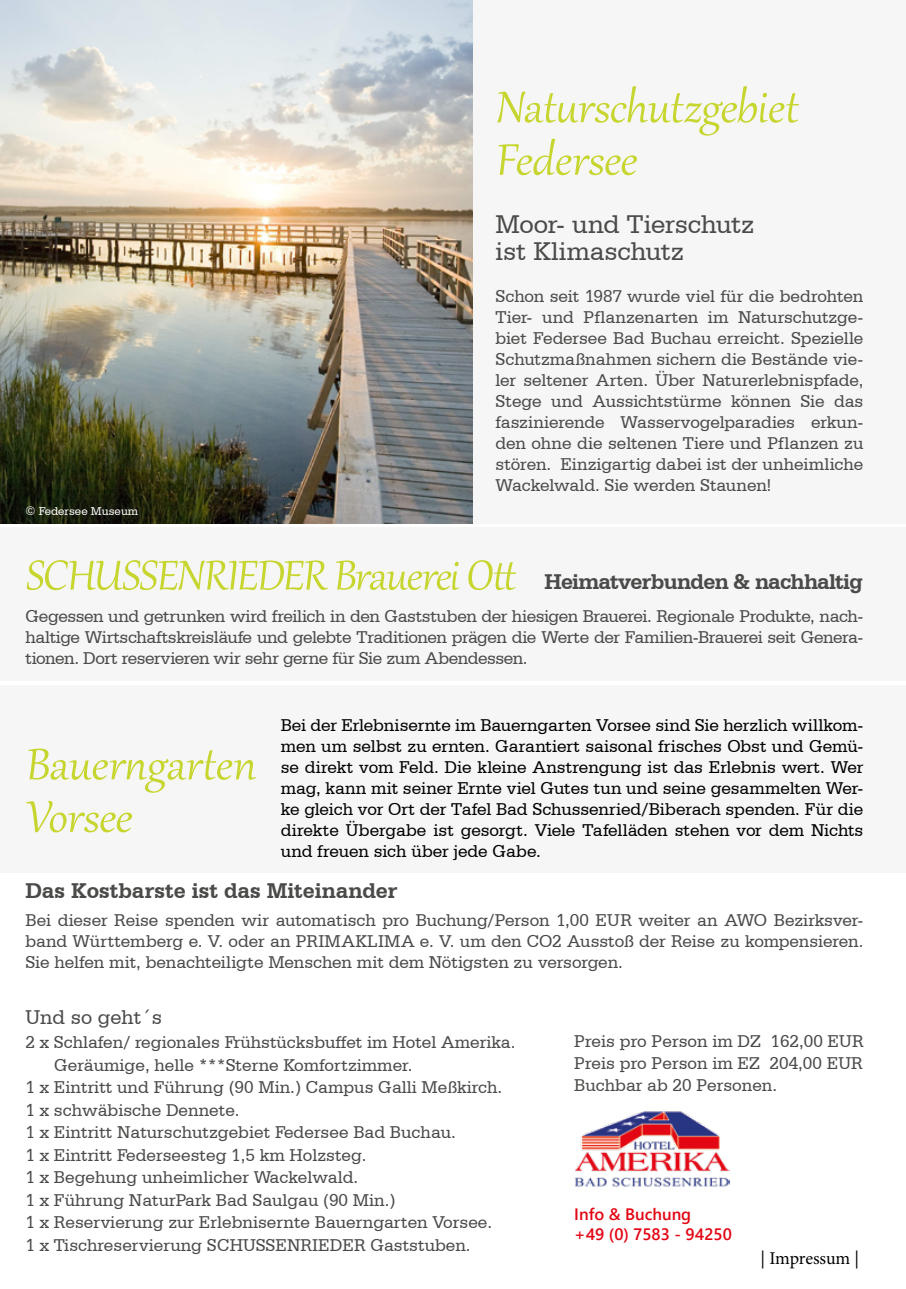
<style>
.page{position:relative;width:906px;height:1289px;background:#fff}
.page>*{position:absolute;margin:0;border:0;box-sizing:border-box;transform-origin:0 0}
.t1{font:54px/52.5px "Gabriola";color:#c7d52f}
.t2{font:51px "Gabriola";color:#c7d52f}
.t3{font:27px/27px "Serifa BT";letter-spacing:-.005em;color:#4a4a49}
.t4{font:700 22.5px "Serifa BT";letter-spacing:-.01em;color:#4a4a49}
.t5{font:700 22.5px "Serifa BT";letter-spacing:-.03em;color:#4a4a49}
.t6{font:21px "Serifa BT";color:#4a4a49}
.t7{font:18px/21px "Serifa BT";color:#4a4a49;text-align:justify}
.t8{font:18px/21px "Serifa BT";letter-spacing:-.01em;color:#000;text-align:justify}
.t9{font:18px "Minion Pro";letter-spacing:-.01em;color:#000}
.t10{font:600 16.5px/19.8px "Segoe UI";color:#e30613}
.t11{font:12px "Serifa BT";color:#fff}
</style>
<div class="page">
<div style="left:453px;top:0;width:453px;height:523px;background:#f6f6f6"></div>
<div style="left:0;top:527px;width:906px;height:153px;background:#f6f6f6"></div>
<div style="left:0;top:685px;width:906px;height:187px;background:#f6f6f6"></div>
<img style="left:574px;top:1111px;width:155px;height:76px">
<img style="left:0;top:0;width:472px;height:523px">
<h1 class="t1" style="left:495px;top:77px;width:312px">Naturschutzgebiet<br>Federsee</h1>
<p class="t11" style="left:26px;top:504px;width:114px">© Federsee Museum</p>
<h3 class="t3" style="left:495px;top:210px;width:260px">Moor- und Tierschutz ist Klimaschutz</h3>
<p class="t7" style="left:495px;top:285px;width:369px">Schon seit 1987 wurde viel für die bedrohten Tier- und Pflanzenarten im Naturschutzge&shy;biet Federsee Bad Buchau erreicht. Spezielle Schutzmaßnahmen sichern die Bestände vie&shy;ler seltener Arten. Über Naturerlebnispfade, Stege und Aussichtstürme können Sie das faszinierende Wasservogelparadies erkun&shy;den ohne die seltenen Tiere und Pflanzen zu stören. Einzigartig dabei ist der unheimliche Wackelwald. Sie werden Staunen!</p>
<h2 class="t2" style="left:26px;top:542px;width:499px">SCHUSSENRIEDER BrauereiOtt</h2>
<p class="t5" style="left:544px;top:568px;width:320px">Heimatverbunden &amp; nachhaltig</p>
<p class="t7" style="left:26px;top:605px;width:839px">Gegessen und getrunken wird freilich in den Gaststuben der hiesigen Brauerei. Regionale Produkte, nach&shy;haltige Wirtschaftskreisläufe und gelebte Traditionen prägen die Werte der Familien-Brauerei seit Genera&shy;tionen. Dort reservieren wir sehr gerne für Sie zum Abendessen.</p>
<h1 class="t1" style="left:25px;top:734px;width:240px">Bauerngarten<br>Vorsee</h1>
<p class="t8" style="left:281px;top:714px;width:584px">Bei der Erlebnisernte im Bauerngarten Vorsee sind Sie herzlich willkom&shy;men um selbst zu ernten. Garantiert saisonal frisches Obst und Gemü&shy;se direkt vom Feld. Die kleine Anstrengung ist das Erlebnis wert. Wer mag, kann mit seiner Ernte viel Gutes tun und seine gesammelten Wer&shy;ke gleich vor Ort der Tafel Bad Schussenried/Biberach spenden. Für die direkte Übergabe ist gesorgt. Viele Tafelläden stehen vor dem Nichts und freuen sich über jede Gabe.</p>
<p class="t4" style="left:26px;top:876px;width:373px">Das Kostbarste ist das Miteinander</p>
<p class="t7" style="left:26px;top:909px;width:839px">Bei dieser Reise spenden wir automatisch pro Buchung/Person 1,00 EUR weiter an AWO Bezirksver&shy;band Württemberg e. V. oder an PRIMAKLIMA e. V. um den CO2 Ausstoß der Reise zu kompensieren.<br>Sie helfen mit, benachteiligte Menschen mit dem Nötigsten zu versorgen.</p>
<p class="t6" style="left:26px;top:1004px;width:138px">Und so geht´s</p>
<p class="t7" style="left:26px;top:1031px;width:491px">2 x Schlafen/ regionales Frühstücksbuffet im Hotel Amerika.</p>
<p class="t7" style="left:54px;top:1053px;width:360px">Geräumige, helle ***Sterne Komfortzimmer.</p>
<p class="t7" style="left:26px;top:1076px;width:478px">1 x Eintritt und Führung (90 Min.) Campus Galli Meßkirch.</p>
<p class="t7" style="left:26px;top:1098px;width:216px">1 x schwäbische Dennete.</p>
<p class="t7" style="left:26px;top:1121px;width:432px">1 x Eintritt Naturschutzgebiet Federsee Bad Buchau.</p>
<p class="t7" style="left:26px;top:1143px;width:343px">1 x Eintritt Federseesteg 1,5 km Holzsteg.</p>
<p class="t7" style="left:26px;top:1166px;width:334px">1 x Begehung unheimlicher Wackelwald.</p>
<p class="t7" style="left:26px;top:1188px;width:371px">1 x Führung NaturPark Bad Saulgau (90 Min.)</p>
<p class="t7" style="left:26px;top:1211px;width:468px">1 x Reservierung zur Erlebnisernte Bauerngarten Vorsee.</p>
<p class="t7" style="left:26px;top:1233px;width:447px">1 x Tischreservierung SCHUSSENRIEDER Gaststuben.</p>
<p class="t7" style="left:574px;top:1030px;width:291px;line-height:21.6px">Preis pro Person im DZ 162,00 EUR Preis pro Person im EZ 204,00 EUR Buchbar ab 20 Personen.</p>
<p class="t10" style="left:574px;top:1203px;width:159px">Info &amp; Buchung<br>+49 (0) 7583 - 94250</p>
<p class="t9" style="left:760px;top:1245px;width:100px">| Impressum |</p>
</div>
